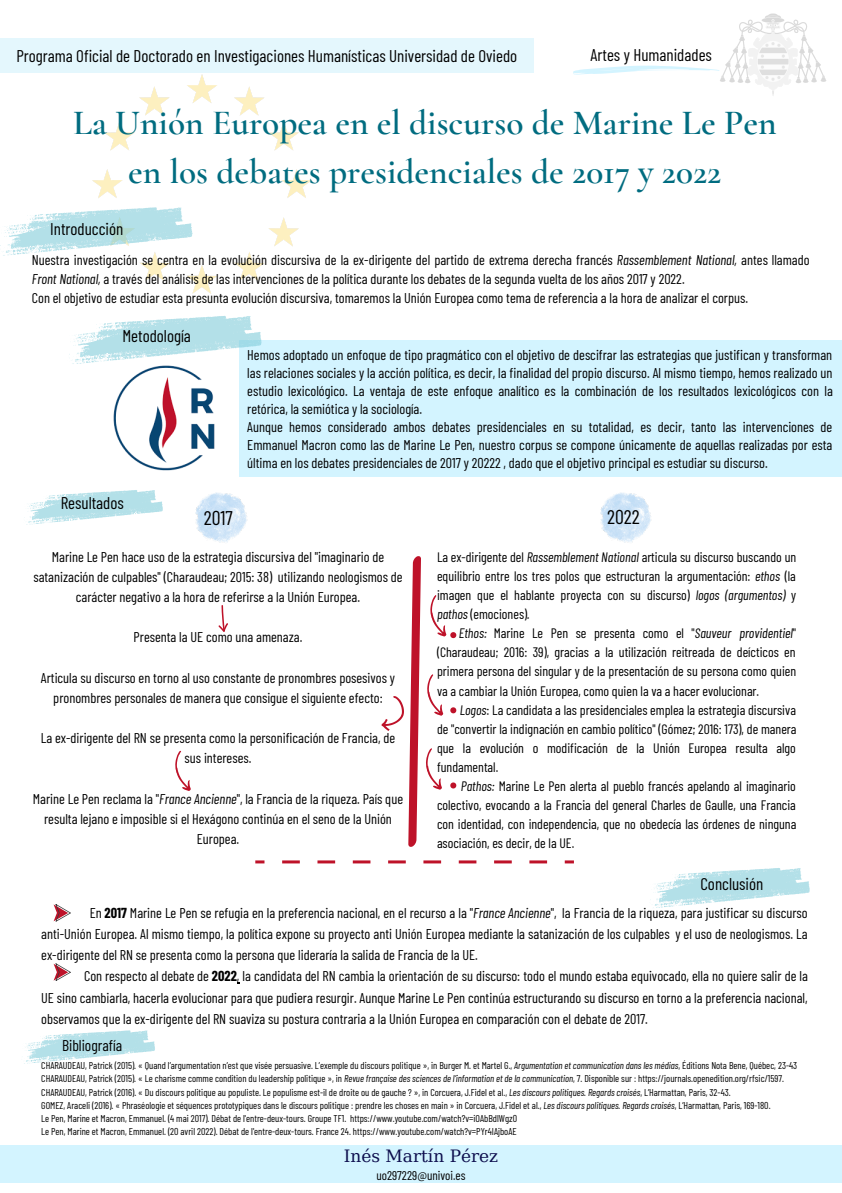
<style>
.page{position:relative;width:842px;height:1193px;background:#fff}
.page>*{position:absolute;margin:0;border:0;box-sizing:border-box;transform-origin:0 0}
.t1{font:600 35.4px/48.8px "Cormorant Garamond";color:#006c80;text-align:center}
.t2{font:19.8px "Barlow Condensed";color:#000}
.t3{font:16.95px "Barlow Condensed";color:#000}
.t4{font:16.95px "DejaVu Serif";color:#0c0d4d}
.t5{font:15.55px "Barlow Condensed";color:#000}
.t6{font:14.15px/20.1px "Barlow Condensed";color:#000;text-align:justify}
.t7{font:13.65px/19.1px "Barlow Condensed";color:#000;text-align:justify}
.t8{font:12.75px "Barlow Condensed";color:#000}
.t9{font:9.9px "Barlow Condensed";color:#000}
.s1{font-style:italic}
.s2{font-weight:700}
</style>
<div class="page">
<img style="left:92px;top:75px;width:219px;height:219px">
<svg style="left:0;top:202px;width:193px;height:54px"></svg>
<div style="left:239px;top:341px;width:603px;height:136px;background:#d3f4ff"></div>
<img style="left:113px;top:365px;width:102px;height:106px">
<svg style="left:69px;top:316px;width:194px;height:48px"></svg>
<div style="left:0;top:38px;width:534px;height:35px;background:#e4f7fd"></div>
<svg style="left:24px;top:490px;width:139px;height:35px"></svg>
<svg style="left:650px;top:868px;width:160px;height:40px"></svg>
<img style="left:720px;top:13px;width:106px;height:83px">
<svg style="left:573px;top:66px;width:147px;height:9px"></svg>
<svg style="left:24px;top:1030px;width:131px;height:34px"></svg>
<img style="left:196px;top:492px;width:51px;height:51px">
<img style="left:600px;top:492px;width:51px;height:51px">
<svg style="left:218px;top:605px;width:10px;height:27px"></svg>
<svg style="left:175px;top:750px;width:16px;height:41px"></svg>
<div style="left:0;top:1145px;width:842px;height:37px;background:#d3f4ff"></div>
<svg style="left:381px;top:556px;width:75px;height:291px"></svg>
<svg style="left:255px;top:860px;width:319px;height:3px"></svg>
<svg style="left:54px;top:904px;width:17px;height:17px"></svg>
<svg style="left:54px;top:963px;width:17px;height:17px"></svg>
<p class="t3" style="left:16px;top:45px;width:502px">Programa Oficial de Doctorado en Investigaciones Humanísticas Universidad de Oviedo</p>
<p class="t3" style="left:591px;top:44px;width:123px">Artes y Humanidades</p>
<p class="t1" style="left:73px;top:98px;width:705px">La Unión Europea en el discurso de Marine Le Pen en los debates presidenciales de 2017 y 2022</p>
<p class="t3" style="left:50px;top:218px;width:75px">Introducción</p>
<p class="t6" style="left:32px;top:250px;width:779px;line-height:19.1px">Nuestra investigación se centra en la evolución discursiva de la ex-dirigente del partido de extrema derecha francés <span class="s1">Rassemblement National,</span> antes llamado<br><span class="s1">Front National,</span> a través del análisis de las intervenciones de la política durante los debates de la segunda vuelta de los años 2017 y 2022.</p>
<p class="t6" style="left:32px;top:287px;width:718px">Con el objetivo de estudiar esta presunta evolución discursiva, tomaremos la Unión Europea como tema de referencia a la hora de analizar el corpus.</p>
<p class="t3" style="left:122px;top:325px;width:70px">Metodología</p>
<p class="t3" style="left:61px;top:491px;width:65px">Resultados</p>
<p class="t6" style="left:247px;top:345px;width:587px;line-height:18.1px">Hemos adoptado un enfoque de tipo pragmático con el objetivo de descifrar las estrategias que justifican y transforman las relaciones sociales y la acción política, es decir, la finalidad del propio discurso. Al mismo tiempo, hemos realizado un estudio lexicológico. La ventaja de este enfoque analítico es la combinación de los resultados lexicológicos con la retórica, la semiótica y la sociología.</p>
<p class="t6" style="left:247px;top:417px;width:587px;line-height:18.1px">Aunque hemos considerado ambos debates presidenciales en su totalidad, es decir, tanto las intervenciones de Emmanuel Macron como las de Marine Le Pen, nuestro corpus se compone únicamente de aquellas realizadas por esta última en los debates presidenciales de 2017 y 20222 , dado que el objetivo principal es estudiar su discurso.</p>
<p class="t2" style="left:204px;top:505px;width:31px">2017</p>
<p class="t2" style="left:607px;top:504px;width:34px">2022</p>
<p class="t6" style="left:33px;top:546px;width:371px;text-align:center">Marine Le Pen hace uso de la estrategia discursiva del "imaginario de satanización de culpables" (Charaudeau; 2015: 38) utilizando neologismos de carácter negativo a la hora de referirse a la Unión Europea.</p>
<p class="t6" style="left:134px;top:626px;width:170px">Presenta la UE como una amenaza.</p>
<p class="t6" style="left:41px;top:666px;width:356px;text-align:center">Articula su discurso en torno al uso constante de pronombres posesivos y pronombres personales de manera que consigue el siguiente efecto:</p>
<p class="t6" style="left:41px;top:727px;width:356px;text-align:center">La ex-dirigente del RN se presenta como la personificación de Francia, de sus intereses.</p>
<p class="t6" style="left:33px;top:787px;width:372px;text-align:center">Marine Le Pen reclama la "<span class="s1">France Ancienne</span>", la Francia de la riqueza. País que resulta lejano e imposible si el Hexágono continúa en el seno de la Unión<br>Europea.</p>
<p class="t7" style="left:437px;top:546px;width:361px">La ex-dirigente del <span class="s1">Rassemblement National</span> articula su discurso buscando un equilibrio entre los tres polos que estructuran la argumentación: <span class="s1">ethos</span> (la imagen que el hablante proyecta con su discurso) <span class="s1">logos (argumentos)</span> y <span class="s1">pathos</span> (emociones)<span class="s1">.</span></p>
<p class="t7" style="left:437px;top:623px;width:361px;text-indent:22px"><span class="s1">Ethos:</span> Marine Le Pen se presenta como el "<span class="s1">Sauveur providentiel</span>" (Charaudeau; 2016: 39), gracias a la utilización reitreada de deícticos en primera persona del singular y de la presentación de su persona como quien va a cambiar la Unión Europea, como quien la va a hacer evolucionar.</p>
<p class="t7" style="left:437px;top:699px;width:361px;text-indent:23px"><span class="s1">Logos</span>: La candidata a las presidenciales emplea la estrategia discursiva de "convertir la indignación en cambio político" (Gómez; 2016: 173), de manera que la evolución o modificación de la Unión Europea resulta algo fundamental.</p>
<p class="t7" style="left:437px;top:775px;width:361px;text-indent:24px"><span class="s1">Pathos:</span> Marine Le Pen alerta al pueblo francés apelando al imaginario colectivo, evocando a la Francia del general Charles de Gaulle, una Francia con identidad, con independencia, que no obedecía las órdenes de ninguna asociación, es decir, de la UE.</p>
<p class="t3" style="left:700px;top:872px;width:65px">Conclusión</p>
<p class="t6" style="left:41px;top:901px;width:768px;line-height:21.2px;text-indent:48px">En <span class="s2">2017</span> Marine Le Pen se refugia en la preferencia nacional, en el recurso a la "<span class="s1">France Ancienne</span>", la Francia de la riqueza, para justificar su discurso anti-Unión Europea. Al mismo tiempo, la política expone su proyecto anti Unión Europea mediante la satanización de los culpables y el uso de neologismos. La ex-dirigente del RN se presenta como la persona que lideraría la salida de Francia de la UE.</p>
<p class="t6" style="left:41px;top:965px;width:768px;line-height:21.2px;text-indent:43px">Con respecto al debate de <span class="s2">2022</span>, la candidata del RN cambia la orientación de su discurso: todo el mundo estaba equivocado, ella no quiere salir de la UE sino cambiarla, hacerla evolucionar para que pudiera resurgir. Aunque Marine Le Pen continúa estructurando su discurso en torno a la preferencia nacional, observamos que la ex-dirigente del RN suaviza su postura contraria a la Unión Europea en comparación con el debate de 2017.</p>
<p class="t5" style="left:62px;top:1035px;width:62px">Bibliografía</p>
<p class="t9" style="left:41px;top:1058px;width:757px">CHARAUDEAU, Patrick (2015). « Quand l’argumentation n’est que visée persuasive. L’exemple du discours politique », in Burger M. et Martel G., <span class="s1">Argumentation et communication dans les médias</span>, Éditions Nota Bene, Québec, 23-43</p>
<p class="t9" style="left:41px;top:1072px;width:744px">CHARAUDEAU, Patrick (2015). « Le charisme comme condition du leadership politique », in <span class="s1">Revue française des sciences de l’information et de la communication</span>, 7. Disponible sur : https://journals.openedition.org/rfsic/1597.</p>
<p class="t9" style="left:41px;top:1085px;width:691px">CHARAUDEAU, Patrick (2016). « Du discours politique au populiste. Le populisme est-il de droite ou de gauche ? », in Corcuera, J.Fidel et al., <span class="s1">Les discours politiques. Regards croisés</span>, L’Harmattan, Paris, 32-43.</p>
<p class="t9" style="left:41px;top:1098px;width:731px">GOMEZ, Araceli (2016). « Phraséologie et séquences prototypiques dans le discours politique : prendre les choses en main » in Corcuera, J.Fidel et al., <span class="s1">Les discours politiques. Regards croisés</span>, L’Harmattan, Paris, 169-180.</p>
<p class="t9" style="left:41px;top:1111px;width:477px">Le Pen, Marine et Macron, Emmanuel. (4 mai 2017). Débat de l'entre-deux-tours. Groupe TF1. https://www.youtube.com/watch?v=iOAbBdlWgz0</p>
<p class="t9" style="left:41px;top:1124px;width:477px">Le Pen, Marine et Macron, Emmanuel. (20 avril 2022). Débat de l'entre-deux-tours. France 24. https://www.youtube.com/watch?v=PYr4IAjboAE</p>
<p class="t4" style="left:344px;top:1146px;width:156px">Inés Martín Pérez</p>
<p class="t8" style="left:376px;top:1166px;width:91px">uo297229@univoi.es</p>
</div>
